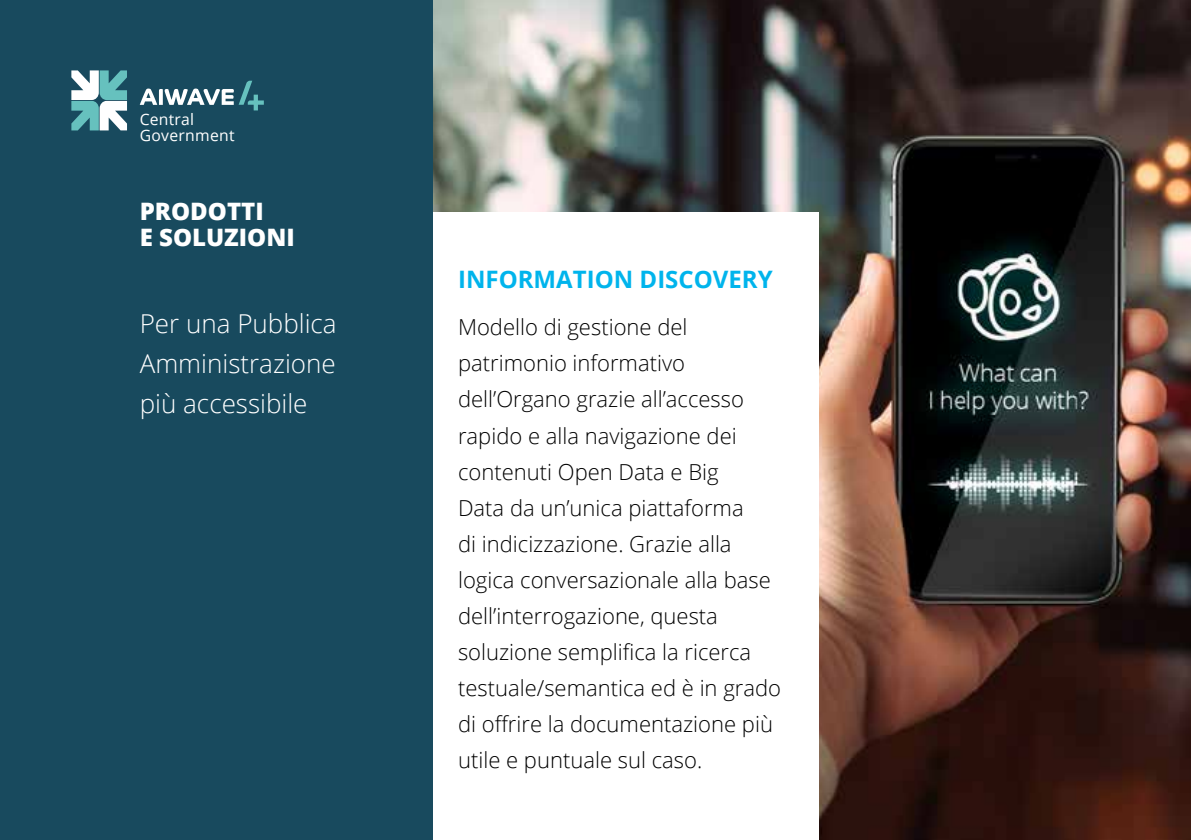
<style>
.page{position:relative;width:1191px;height:840px;background:#fff}
.page>*{position:absolute;margin:0;border:0;box-sizing:border-box;transform-origin:0 0}
.t1{font:300 26px/40px "Open Sans";color:#fff;text-align:justify}
.t2{font:700 24px "Open Sans";color:#00b4ec}
.t3{font:800 24px/26px "Open Sans";color:#fff}
.t4{font:300 22px/36px "Open Sans";color:#000}
.t5{font:15.6px/15.8px "Open Sans";letter-spacing:.015em;color:#fff}
</style>
<div class="page">
<img style="left:432px;top:0;width:759px;height:839px">
<div style="left:431px;top:212px;width:387px;height:627px;background:#fff"></div>
<hr style="left:1190px;top:244px;width:1px;height:595px;background:#fff">
<div style="left:0;top:0;width:432px;height:839px;background:#184a5e"></div>
<svg style="left:140px;top:81px;width:124px;height:29px"></svg>
<svg style="left:71px;top:70px;width:56px;height:60px"></svg>
<p class="t5" style="left:140px;top:111px;width:96px">Central<br>Government</p>
<p class="t3" style="left:140px;top:197px;width:157px">PRODOTTI<br>E SOLUZIONI</p>
<p class="t1" style="left:140px;top:302px;width:198px">Per una Pubblica Amministrazione più accessibile</p>
<p class="t2" style="left:458px;top:262px;width:316px">INFORMATION DISCOVERY</p>
<p class="t4" style="left:458px;top:308px;width:324px">Modello di gestione del patrimonio informativo dell’Organo grazie all’accesso rapido e alla navigazione dei contenuti Open Data e Big<br>Data da un’unica piattaforma<br>di indicizzazione. Grazie alla logica conversazionale alla base dell’interrogazione, questa soluzione semplifica la ricerca testuale/semantica ed è in grado di offrire la documentazione più utile e puntuale sul caso.</p>
</div>
